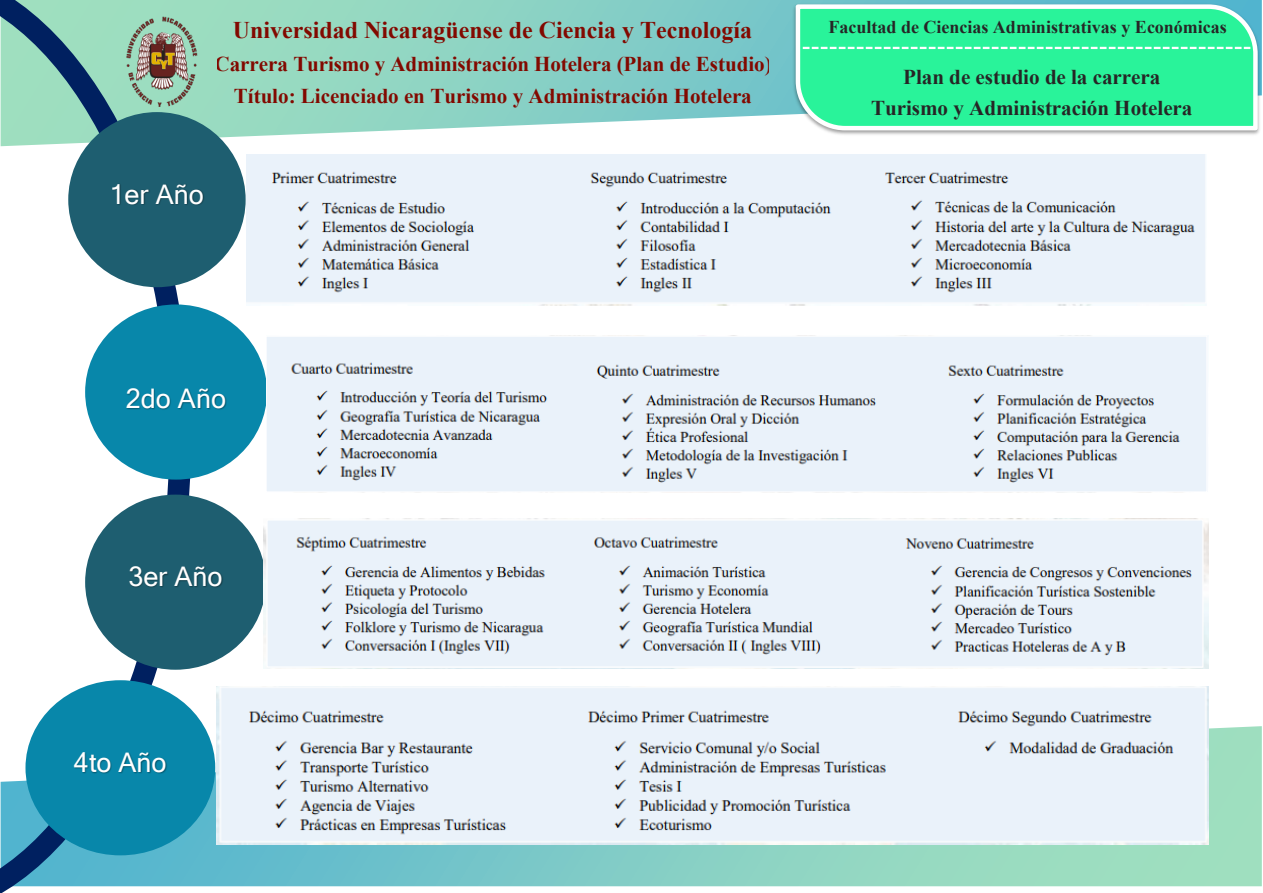
<style>
.page{position:relative;width:1263px;height:893px;background:#fff}
.page>*{position:absolute;margin:0;border:0;box-sizing:border-box;transform-origin:0 0}
.t1{font:27px "Microsoft Sans Serif";color:#fff}
.t2{font:700 24px "Times New Roman";color:#820900}
.t3{font:700 21.15px "Times New Roman";color:#262626}
.t4{font:700 21px/31.3px "Times New Roman";letter-spacing:-.005em;color:#820900;text-align:center}
.t5{font:700 21px "Times New Roman";color:#262626}
.t6{font:700 18px "Times New Roman";color:#262626}
</style>
<div class="page">
<svg style="left:191px;top:0;width:1071px;height:146px"></svg>
<svg style="left:191px;top:726px;width:1071px;height:160px;background:#8ad1c5"></svg>
<img style="left:191px;top:733px;width:1069px;height:146px">
<img style="left:791px;top:2px;width:471px;height:135px">
<svg style="left:793px;top:2px;width:467px;height:131px"></svg>
<div style="left:814px;top:49px;width:425px;height:58px;background:#29f39a"></div>
<img style="left:793px;top:17px;width:469px;height:32px">
<div style="left:859px;top:64px;width:345px;height:55px;background:#29f39a"></div>
<svg style="left:803px;top:47px;width:447px;height:2px"></svg>
<svg style="left:0;top:0;width:191px;height:893px"></svg>
<div style="left:70px;top:114px;width:174px;height:172px;background:#1e5e70;border-radius:50%"></div>
<img style="left:113px;top:184px;width:91px;height:21px">
<div style="left:87px;top:306px;width:179px;height:172px;background:#0887aa;border-radius:50%"></div>
<img style="left:126px;top:388px;width:101px;height:22px">
<div style="left:87px;top:496px;width:177px;height:172px;background:#1e5e70;border-radius:50%"></div>
<img style="left:130px;top:567px;width:93px;height:21px">
<div style="left:27px;top:682px;width:187px;height:172px;background:#0887aa;border-radius:50%"></div>
<img style="left:74px;top:752px;width:93px;height:22px">
<img style="left:126px;top:16px;width:76px;height:90px">
<img style="left:246px;top:154px;width:959px;height:152px">
<img style="left:267px;top:335px;width:939px;height:158px">
<img style="left:264px;top:519px;width:944px;height:149px">
<img style="left:217px;top:686px;width:992px;height:159px">
<p class="t2" style="left:233px;top:13px;width:521px">Universidad Nicaragüense de Ciencia y Tecnología</p>
<p class="t4" style="left:215px;top:48px;width:559px">Carrera Turismo y Administración Hotelera (Plan de Estudio)<br>Título: Licenciado en Turismo y Administración Hotelera</p>
<p class="t1" style="left:110px;top:177px;width:96px">1er Año</p>
<p class="t6" style="left:828px;top:14px;width:400px">Facultad de Ciencias Administrativas y Económicas</p>
<p class="t3" style="left:903px;top:62px;width:259px">Plan de estudio de la carrera</p>
<p class="t5" style="left:871px;top:93px;width:323px">Turismo y Administración Hotelera</p>
<p class="t1" style="left:126px;top:381px;width:102px">2do Año</p>
<p class="t1" style="left:128px;top:559px;width:96px">3er Año</p>
<p class="t1" style="left:74px;top:745px;width:94px">4to Año</p>
</div>
